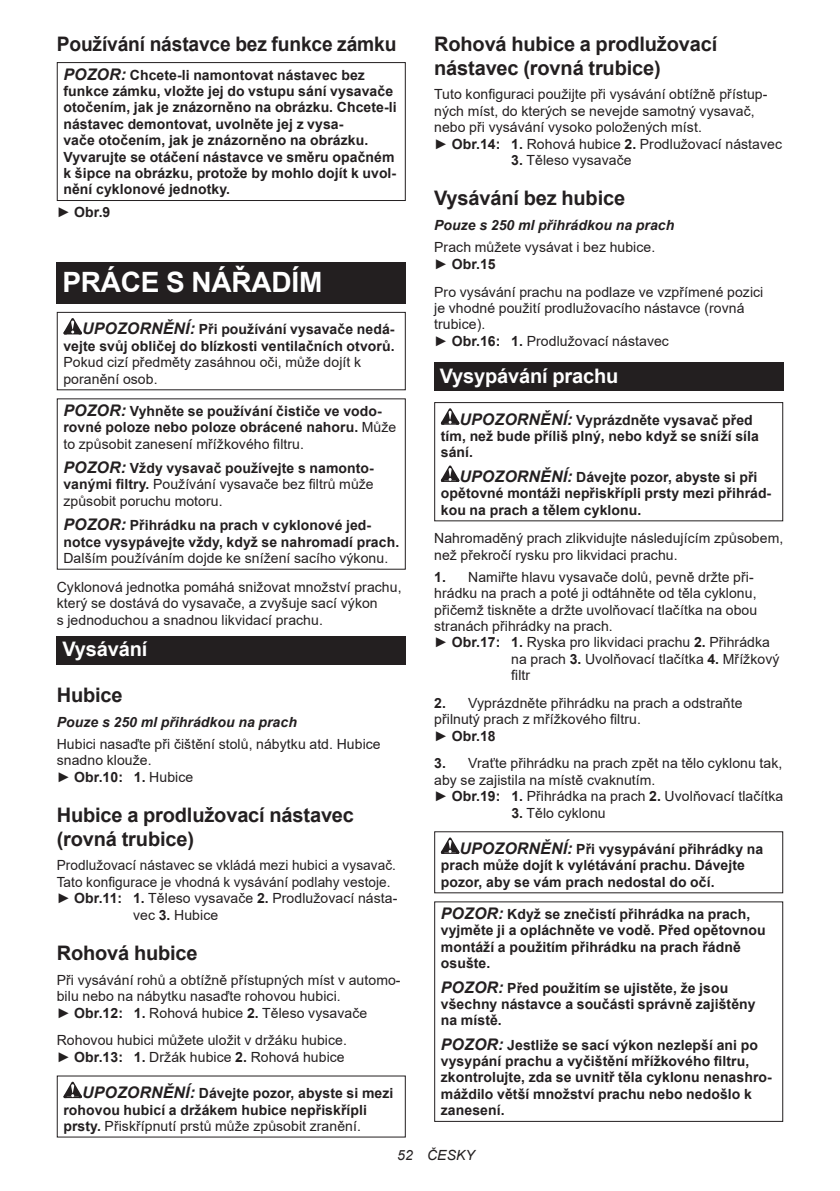
<style>
.page{position:relative;width:840px;height:1191px;background:#fff}
.page>*{position:absolute;margin:0;border:0;box-sizing:border-box;transform-origin:0 0}
.t1{font:700 28px "Arial";letter-spacing:-.01em;color:#fff}
.t2{font:700 20px/23.4px "Arial";letter-spacing:-.01em;color:#231f20}
.t3{font:700 20px "Arial";letter-spacing:-.01em;color:#231f20;scale:.96 1}
.t4{font:700 20px "Arial";letter-spacing:-.01em;color:#fff}
.t5{font:14px/16.4px "Arial";letter-spacing:.005em;color:#231f20}
.t6{font:700 14px/16.4px "Arial";letter-spacing:.005em;color:#231f20}
.t7{font:italic 700 14px "Arial";letter-spacing:.005em;color:#231f20}
.t8{font:italic 14px "Arial";letter-spacing:.005em;color:#231f20}
.s1{font-style:italic;font-size:16px}
.s2{font-weight:400}
.s3{font-weight:700;font-style:italic;font-size:16px}
.s4{font-weight:700}
</style>
<div class="page">
<div style="left:57px;top:62px;width:348px;height:139px;border:1px solid #231f20"></div>
<div style="left:57px;top:263px;width:348px;height:41px;background:#231f20"></div>
<svg style="left:63px;top:318px;width:19px;height:16px"></svg>
<div style="left:57px;top:312px;width:348px;height:78px;border:1px solid #231f20"></div>
<div style="left:57px;top:636px;width:348px;height:28px;background:#231f20"></div>
<svg style="left:63px;top:1081px;width:19px;height:17px"></svg>
<div style="left:434px;top:363px;width:348px;height:28px;background:#231f20"></div>
<svg style="left:440px;top:408px;width:19px;height:17px"></svg>
<svg style="left:440px;top:465px;width:19px;height:17px"></svg>
<div style="left:434px;top:402px;width:348px;height:119px;border:1px solid #231f20"></div>
<svg style="left:440px;top:837px;width:19px;height:17px"></svg>
<h2 class="t3" style="left:57px;top:30px;width:355px">Používání nástavce bez funkce zámku</h2>
<p class="t6" style="left:63px;top:67px;width:334px"><span class="s1">POZOR:</span> Chcete-li namontovat nástavec bez funkce zámku, vložte jej do vstupu sání vysavače otočením, jak je znázorněno na obrázku. Chcete-li nástavec demontovat, uvolněte jej z vysa-<br>vače otočením, jak je znázorněno na obrázku.<br>Vyvarujte se otáčení nástavce ve směru opačném k šipce na obrázku, protože by mohlo dojít k uvol&shy;nění cyklonové jednotky.</p>
<p class="t6" style="left:57px;top:204px;width:55px"><span class="s2">►</span> Obr.9</p>
<h1 class="t1" style="left:62px;top:263px;width:261px">PRÁCE S NÁŘADÍM</h1>
<p class="t6" style="left:63px;top:321px;width:332px;text-align:right"><span class="s1">UPOZORNĚNÍ:</span> Při používání vysavače nedá&shy;vejte svůj obličej do blízkosti ventilačních otvorů.</p>
<p class="t5" style="left:63px;top:354px;width:299px">Pokud cizí předměty zasáhnou oči, může dojít k poranění osob.</p>
<p class="t6" style="left:63px;top:403px;width:334px"><span class="s1">POZOR:</span> Vyhněte se používání čističe ve vodo&shy;rovné poloze nebo poloze obrácené nahoru. <span class="s2">Může to způsobit zanesení mřížkového filtru.</span></p>
<p class="t5" style="left:63px;top:460px;width:312px;text-align:justify"><span class="s3">POZOR:</span> <span class="s4">Vždy vysavač používejte s namonto&shy;vanými filtry.</span> Používání vysavače bez filtrů může způsobit poruchu motoru.</p>
<p class="t6" style="left:63px;top:517px;width:337px"><span class="s1">POZOR:</span> Přihrádku na prach v cyklonové jed&shy;notce vysypávejte vždy, když se nahromadí prach.</p>
<p class="t5" style="left:57px;top:543px;width:346px;line-height:28.8px;text-align:center">Dalším používáním dojde ke snížení sacího výkonu.<br>Cyklonová jednotka pomáhá snižovat množství prachu,</p>
<p class="t5" style="left:57px;top:595px;width:322px">který se dostává do vysavače, a zvyšuje sací výkon s jednoduchou a snadnou likvidací prachu.</p>
<h2 class="t4" style="left:62px;top:635px;width:86px">Vysávání</h2>
<h2 class="t2" style="left:57px;top:683px;width:67px">Hubice</h2>
<p class="t7" style="left:57px;top:712px;width:241px">Pouze s 250 ml přihrádkou na prach</p>
<p class="t5" style="left:57px;top:735px;width:325px">Hubici nasaďte při čištění stolů, nábytku atd. Hubice snadno klouže.<br>► <span class="s4">Obr.10: 1.</span> Hubice</p>
<h2 class="t2" style="left:57px;top:803px;width:298px">Hubice a prodlužovací nástavec (rovná trubice)</h2>
<p class="t5" style="left:57px;top:857px;width:340px">Prodlužovací nástavec se vkládá mezi hubici a vysavač.</p>
<p class="t5" style="left:57px;top:873px;width:335px">Tato konfigurace je vhodná k vysávání podlahy vestoje.</p>
<p class="t5" style="left:57px;top:890px;width:342px">► <span class="s4">Obr.11: 1.</span> Těleso vysavače <span class="s4">2.</span> Prodlužovací násta-</p>
<p class="t5" style="left:133px;top:906px;width:86px">vec <span class="s4">3.</span> Hubice</p>
<h2 class="t2" style="left:57px;top:941px;width:142px">Rohová hubice</h2>
<p class="t5" style="left:57px;top:971px;width:345px">Při vysávání rohů a obtížně přístupných míst v automo&shy;bilu nebo na nábytku nasaďte rohovou hubici.<br>► <span class="s4">Obr.12: 1.</span> Rohová hubice <span class="s4">2.</span> Těleso vysavače</p>
<p class="t5" style="left:57px;top:1032px;width:291px">Rohovou hubici můžete uložit v držáku hubice. ► <span class="s4">Obr.13: 1.</span> Držák hubice <span class="s4">2.</span> Rohová hubice</p>
<p class="t6" style="left:63px;top:1085px;width:331px;text-indent:19px"><span class="s1">UPOZORNĚNÍ:</span> Dávejte pozor, abyste si mezi rohovou hubicí a držákem hubice nepřiskřípli prsty. <span class="s2">Přiskřípnutí prstů může způsobit zranění.</span></p>
<h2 class="t2" style="left:434px;top:33px;width:284px">Rohová hubice a prodlužovací nástavec (rovná trubice)</h2>
<p class="t5" style="left:434px;top:86px;width:349px">Tuto konfiguraci použijte při vysávání obtížně přístup&shy;ných míst, do kterých se nevejde samotný vysavač, nebo při vysávání vysoko položených míst.<br>► <span class="s4">Obr.14: 1.</span> Rohová hubice <span class="s4">2.</span> Prodlužovací nástavec</p>
<p class="t5" style="left:511px;top:152px;width:122px"><span class="s4">3.</span> Těleso vysavače</p>
<h2 class="t2" style="left:434px;top:187px;width:192px">Vysávání bez hubice</h2>
<p class="t7" style="left:434px;top:216px;width:241px">Pouze s 250 ml přihrádkou na prach</p>
<p class="t5" style="left:434px;top:239px;width:222px">Prach můžete vysávat i bez hubice. ► <span class="s4">Obr.15</span></p>
<p class="t5" style="left:434px;top:283px;width:330px">Pro vysávání prachu na podlaze ve vzpřímené pozici je vhodné použití prodlužovacího nástavce (rovná trubice).<br>► <span class="s4">Obr.16: 1.</span> Prodlužovací nástavec</p>
<h2 class="t4" style="left:439px;top:361px;width:180px">Vysypávání prachu</h2>
<p class="t6" style="left:440px;top:412px;width:319px;text-indent:19px"><span class="s1">UPOZORNĚNÍ:</span> Vyprázdněte vysavač před tím, než bude příliš plný, nebo když se sníží síla sání.</p>
<p class="t6" style="left:440px;top:469px;width:332px;text-indent:19px"><span class="s1">UPOZORNĚNÍ:</span> Dávejte pozor, abyste si při opětovné montáži nepřiskřípli prsty mezi přihrád&shy;kou na prach a tělem cyklonu.</p>
<p class="t5" style="left:434px;top:530px;width:350px">Nahromaděný prach zlikvidujte následujícím způsobem, než překročí rysku pro likvidaci prachu.</p>
<p class="t5" style="left:434px;top:568px;width:321px"><span class="s4">1.</span> Namiřte hlavu vysavače dolů, pevně držte při-</p>
<p class="t5" style="left:434px;top:585px;width:324px">hrádku na prach a poté ji odtáhněte od těla cyklonu,</p>
<p class="t5" style="left:434px;top:601px;width:324px">přičemž tiskněte a držte uvolňovací tlačítka na obou</p>
<p class="t5" style="left:434px;top:618px;width:180px">stranách přihrádky na prach.</p>
<p class="t5" style="left:434px;top:634px;width:337px">► <span class="s4">Obr.17: 1.</span> Ryska pro likvidaci prachu <span class="s4">2.</span> Přihrádka</p>
<p class="t5" style="left:511px;top:650px;width:269px">na prach <span class="s4">3.</span> Uvolňovací tlačítka <span class="s4">4.</span> Mřížkový</p>
<p class="t5" style="left:511px;top:667px;width:20px">filtr</p>
<p class="t5" style="left:434px;top:694px;width:310px"><span class="s4">2.</span> Vyprázdněte přihrádku na prach a odstraňte přilnutý prach z mřížkového filtru.<br>► <span class="s4">Obr.18</span></p>
<p class="t5" style="left:434px;top:755px;width:350px"><span class="s4">3.</span> Vraťte přihrádku na prach zpět na tělo cyklonu tak, aby se zajistila na místě cvaknutím.<br>► <span class="s4">Obr.19: 1.</span> Přihrádka na prach <span class="s4">2.</span> Uvolňovací tlačítka</p>
<p class="t5" style="left:511px;top:804px;width:96px"><span class="s4">3.</span> Tělo cyklonu</p>
<p class="t6" style="left:440px;top:841px;width:324px;text-indent:19px"><span class="s1">UPOZORNĚNÍ:</span> Při vysypávání přihrádky na prach může dojít k vylétávání prachu. Dávejte pozor, aby se vám prach nedostal do očí.</p>
<p class="t6" style="left:440px;top:906px;width:326px"><span class="s1">POZOR:</span> Když se znečistí přihrádka na prach, vyjměte ji a opláchněte ve vodě. Před opětovnou montáží a použitím přihrádku na prach řádně osušte.</p>
<p class="t6" style="left:440px;top:979px;width:316px"><span class="s1">POZOR:</span> Před použitím se ujistěte, že jsou všechny nástavce a součásti správně zajištěny na místě.</p>
<p class="t6" style="left:440px;top:1036px;width:332px"><span class="s1">POZOR:</span> Jestliže se sací výkon nezlepší ani po vysypání prachu a vyčištění mřížkového filtru, zkontrolujte, zda se uvnitř těla cyklonu nenashro&shy;máždilo větší množství prachu nebo nedošlo k zanesení.</p>
<p class="t8" style="left:397px;top:1146px;width:79px">52 ČESKY</p>
</div>
